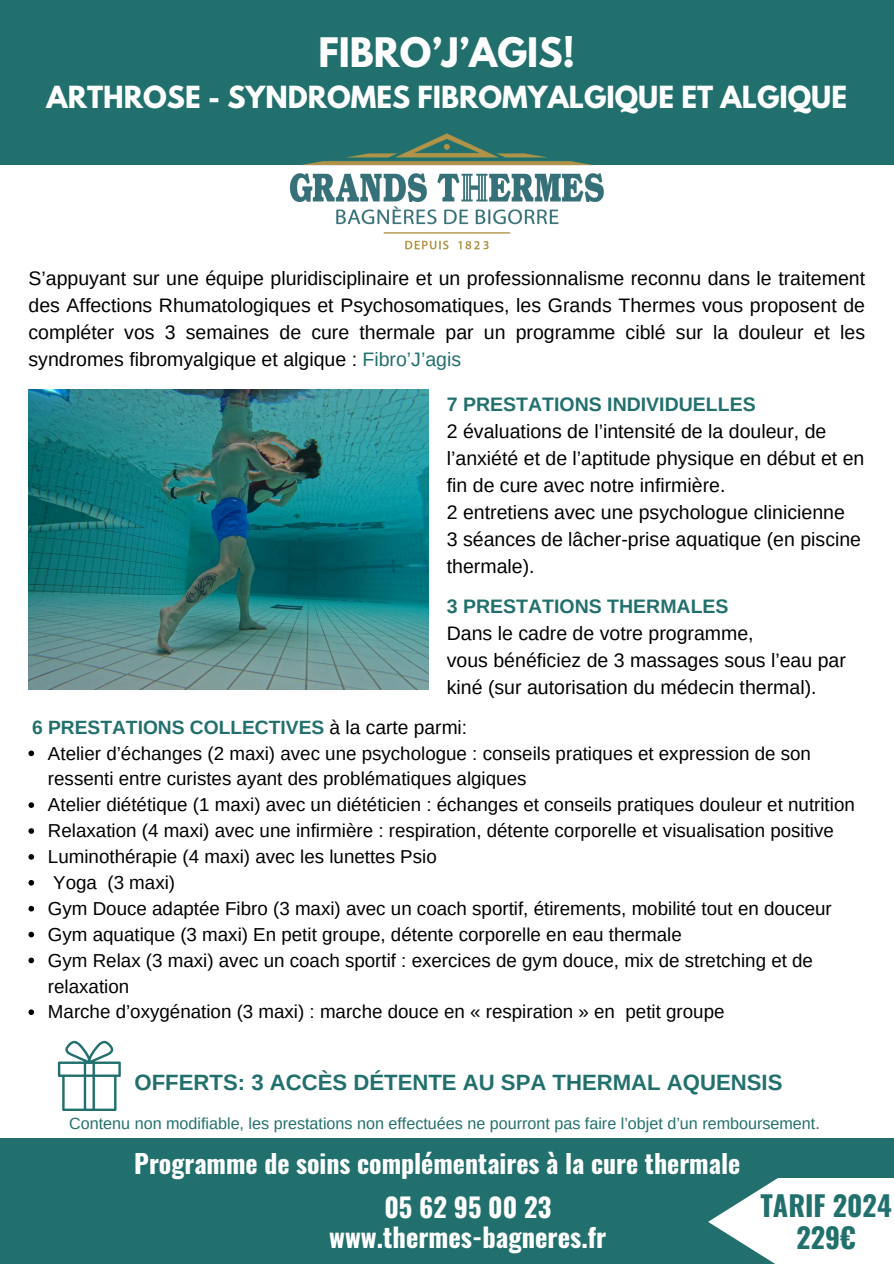
<style>
.page{position:relative;width:894px;height:1264px;background:#fff}
.page>*{position:absolute;margin:0;border:0;box-sizing:border-box;transform-origin:0 0}
.t1{font:700 36px "League Spartan";color:#fff}
.t2{font:700 27.9px/31.5px "Oswald";color:#22706d;text-align:center}
.t3{font:700 27px "League Spartan";color:#fff}
.t4{font:700 26.4px/29.7px "Oswald";color:#fff;text-align:center}
.t5{font:700 25.8px "Oswald";color:#fff}
.t6{font:700 22.2px "Arimo";color:#22706d}
.t7{font:19.5px/27px "Arimo";color:#000}
.t8{font:700 19.2px "Arimo";color:#22706d}
.t9{font:18.75px/25.8px "Arimo";color:#000}
.t10{font:16.2px "Arimo";color:#22706d}
.s1{color:#22706d}
.s2{font-weight:700;color:#22706d}
.s3{font-weight:400;color:#000}
</style>
<div class="page">
<div style="left:0;top:0;width:893px;height:164px;background:#22706d"></div>
<div style="left:0;top:1138px;width:893px;height:125px;background:#22706d"></div>
<img style="left:284px;top:133px;width:325px;height:117px">
<svg style="left:708px;top:1178px;width:185px;height:85px;fill:#fff"></svg>
<svg style="left:58px;top:1040px;width:63px;height:70px"></svg>
<img style="left:28px;top:389px;width:400px;height:300px">
<svg style="left:28px;top:750px;width:6px;height:6px"></svg>
<svg style="left:28px;top:802px;width:6px;height:6px"></svg>
<svg style="left:28px;top:828px;width:6px;height:5px"></svg>
<svg style="left:28px;top:854px;width:6px;height:5px"></svg>
<svg style="left:28px;top:880px;width:6px;height:5px"></svg>
<svg style="left:28px;top:905px;width:6px;height:6px"></svg>
<svg style="left:28px;top:931px;width:6px;height:6px"></svg>
<svg style="left:28px;top:957px;width:6px;height:6px"></svg>
<svg style="left:28px;top:1009px;width:6px;height:6px"></svg>
<h4 class="t1" style="left:318px;top:35px;width:258px">FIBRO’J’AGIS!</h4>
<h4 class="t3" style="left:47px;top:83px;width:801px">ARTHROSE - SYNDROMES FIBROMYALGIQUE ET ALGIQUE</h4>
<p class="t7" style="left:28px;top:265px;width:837px;text-align:justify">S’appuyant sur une équipe pluridisciplinaire et un professionnalisme reconnu dans le traitement des Affections Rhumatologiques et Psychosomatiques, les Grands Thermes vous proposent de compléter vos 3 semaines de cure thermale par un programme ciblé sur la douleur et les syndromes fibromyalgique et algique : <span class="s1">Fibro’J’agis</span></p>
<h4 class="t7" style="left:446px;top:390px;width:419px"><span class="s2">7 PRESTATIONS INDIVIDUELLES<br></span>2 évaluations de l’intensité de la douleur, de l’anxiété et de l’aptitude physique en début et en fin de cure avec notre infirmière.<br>2 entretiens avec une psychologue clinicienne<br>3 séances de lâcher-prise aquatique (en piscine thermale).</h4>
<h3 class="t7" style="left:446px;top:592px;width:400px"><span class="s2">3 PRESTATIONS THERMALES<br></span>Dans le cadre de votre programme,<br>vous bénéficiez de 3 massages sous l’eau par kiné (sur autorisation du médecin thermal).</h3>
<h4 class="t8" style="left:32px;top:716px;width:436px">6 PRESTATIONS COLLECTIVES <span class="s3">à la carte parmi:</span></h4>
<h4 class="t9" style="left:48px;top:740px;width:764px">Atelier d’échanges (2 maxi) avec une psychologue : conseils pratiques et expression de son ressenti entre curistes ayant des problématiques algiques</h4>
<p class="t9" style="left:48px;top:792px;width:808px">Atelier diététique (1 maxi) avec un diététicien : échanges et conseils pratiques douleur et nutrition</p>
<p class="t9" style="left:48px;top:817px;width:787px">Relaxation (4 maxi) avec une infirmière : respiration, détente corporelle et visualisation positive</p>
<p class="t9" style="left:48px;top:843px;width:390px">Luminothérapie (4 maxi) avec les lunettes Psio</p>
<p class="t9" style="left:53px;top:869px;width:123px">Yoga (3 maxi)</p>
<p class="t9" style="left:48px;top:895px;width:785px">Gym Douce adaptée Fibro (3 maxi) avec un coach sportif, étirements, mobilité tout en douceur</p>
<p class="t9" style="left:48px;top:921px;width:635px">Gym aquatique (3 maxi) En petit groupe, détente corporelle en eau thermale</p>
<p class="t9" style="left:48px;top:947px;width:766px">Gym Relax (3 maxi) avec un coach sportif : exercices de gym douce, mix de stretching et de relaxation</p>
<p class="t9" style="left:48px;top:999px;width:678px">Marche d’oxygénation (3 maxi) : marche douce en « respiration » en petit groupe</p>
<p class="t6" style="left:134px;top:1070px;width:649px">OFFERTS: 3 ACCÈS DÉTENTE AU SPA THERMAL AQUENSIS</p>
<h1 class="t10" style="left:69px;top:1114px;width:751px">Contenu non modifiable, les prestations non effectuées ne pourront pas faire l’objet d’un remboursement.</h1>
<p class="t5" style="left:134px;top:1142px;width:607px">Programme de soins complémentaires à la cure thermale</p>
<p class="t4" style="left:329px;top:1191px;width:278px">05 62 95 00 23 www.thermes-bagneres.fr</p>
<h2 class="t2" style="left:760px;top:1188px;width:133px">TARIF 2024<br>229€</h2>
</div>
